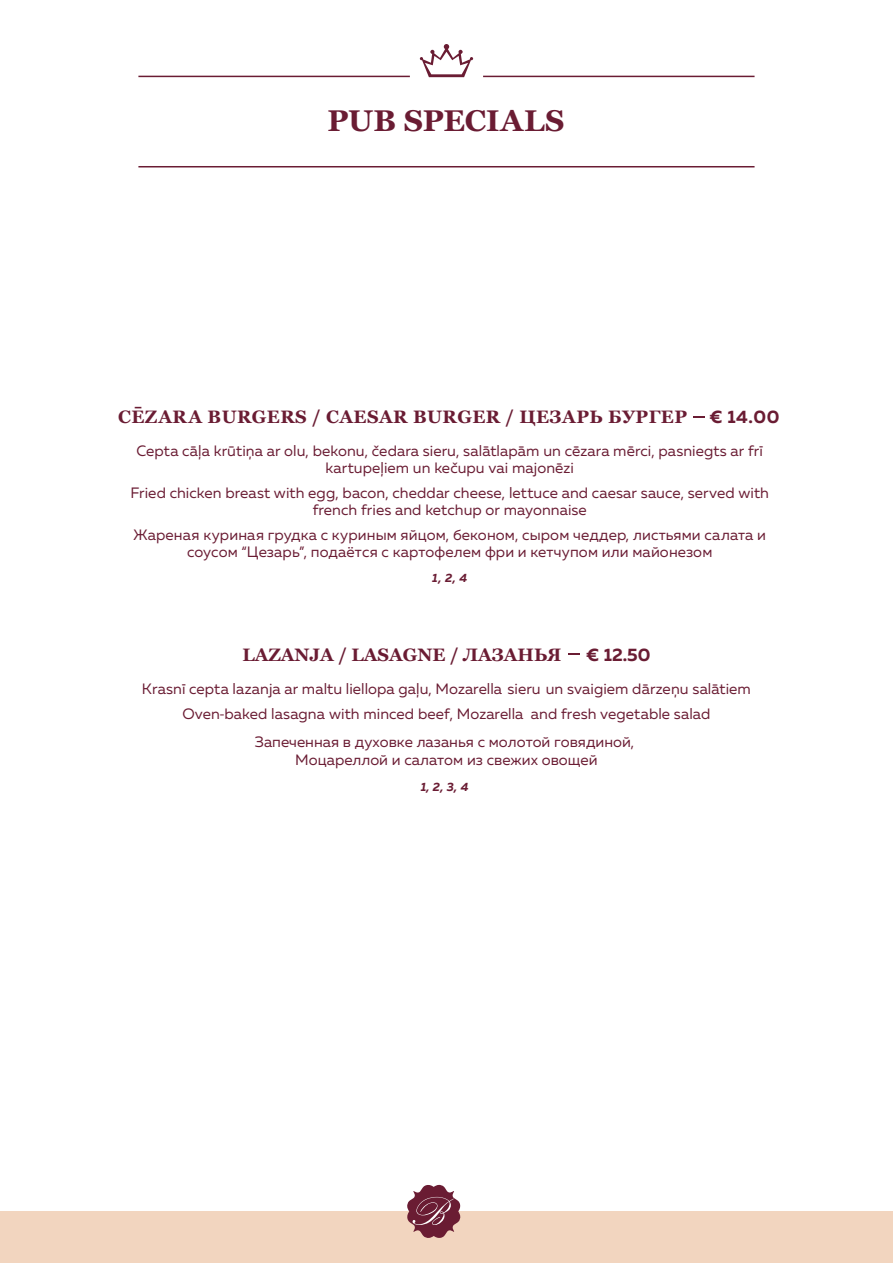
<style>
.page{position:relative;width:893px;height:1263px;background:#fff}
.page>*{position:absolute;margin:0;border:0;box-sizing:border-box;transform-origin:0 0}
.t1{font:700 30px "Georgia";letter-spacing:-.005em;color:#6a1c33}
.t2{font:700 18px "Georgia";letter-spacing:.025em;color:#6a1c33}
.t3{font:700 18px "Georgia";color:#6a1c33}
.t4{font:700 18px "Muller";letter-spacing:.015em;color:#6a1c33}
.t5{font:15px/16.5px "Muller";letter-spacing:.005em;color:#6a1c33;text-align:center}
.t6{font:italic 700 12px "Muller";color:#6a1c33}
.s1{font-family:"Myriad Pro"}
</style>
<div class="page">
<svg style="left:694px;top:416px;width:11px;height:2px"></svg>
<svg style="left:420px;top:44px;width:53px;height:33px"></svg>
<hr style="left:138px;top:76px;width:272px;height:1px;background:#6a1c33">
<hr style="left:483px;top:76px;width:271px;height:1px;background:#6a1c33">
<hr style="left:138px;top:166px;width:616px;height:1px;background:#6a1c33">
<div style="left:0;top:1211px;width:893px;height:52px;background:#f2d5bf"></div>
<svg style="left:407px;top:1185px;width:53px;height:53px"></svg>
<h1 class="t1" style="left:328px;top:101px;width:238px">PUB SPECIALS</h1>
<p class="t2" style="left:118px;top:405px;width:570px">CĒZARA BURGERS / CAESAR BURGER / ЦЕЗАРЬ БУРГЕР</p>
<p class="t4" style="left:710px;top:406px;width:71px">€ 14.00</p>
<p class="t5" style="left:136px;top:443px;width:628px">Cepta cāļa krūtiņa ar olu, bekonu, čedara sieru, salātlapām un cēzara mērci, pasniegts ar frī kartupeļiem un kečupu vai majonēzi</p>
<p class="t5" style="left:130px;top:485px;width:640px">Fried chicken breast with egg, bacon, cheddar cheese, lettuce and caesar sauce, served with french fries and ketchup or mayonnaise</p>
<p class="t5" style="left:133px;top:527px;width:634px">Жареная куриная грудка с куриным яйцом, беконом, сыром чеддер, листьями салата и соусом “Цезарь”, подаётся с картофелем фри и кетчупом или майонезом</p>
<p class="t6" style="left:432px;top:571px;width:37px">1,2,4</p>
<p class="t3" style="left:242px;top:643px;width:321px">LAZANJA / LASAGNE / ЛАЗАНЬЯ</p>
<p class="t4" style="left:586px;top:643px;width:66px">€ 12.50</p>
<p class="t5" style="left:142px;top:675px;width:610px;line-height:25.7px">Krasnī cepta lazanja ar maltu liellopa gaļu, Mozarella sieru un svaigiem dārzeņu salātiem<br>Oven<span class="s1">‐</span>baked lasagna with minced beef, Mozarella and fresh vegetable salad</p>
<p class="t5" style="left:255px;top:732px;width:381px;line-height:18px">Запеченная в духовке лазанья с молотой говядиной,<br>Mоцареллой и салатом из свежих овощей</p>
<p class="t6" style="left:421px;top:780px;width:49px">1, 2, 3, 4</p>
</div>
